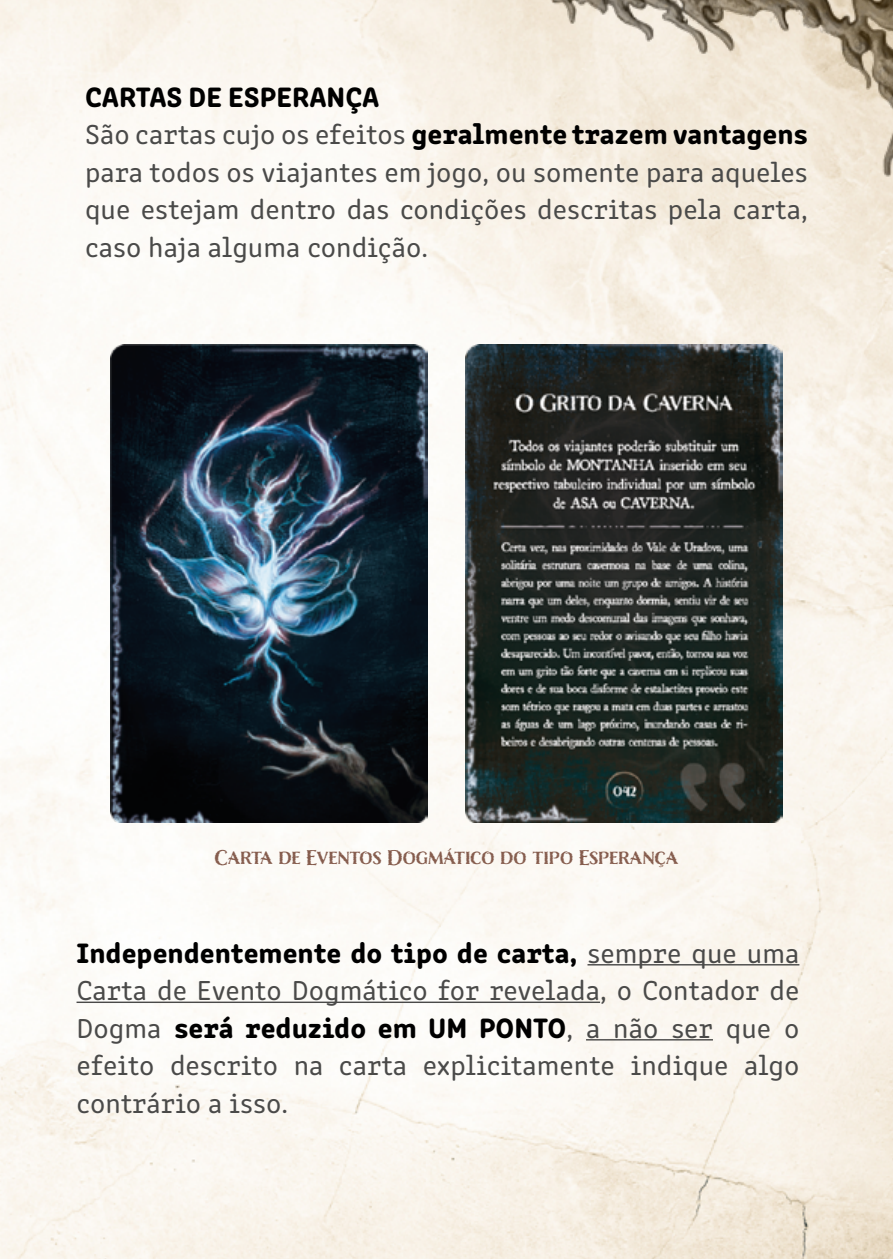
<style>
.page{position:relative;width:893px;height:1259px;background:#fff}
.page>*{position:absolute;margin:0;border:0;box-sizing:border-box;transform-origin:0 0}
.t1{font:28.5px/37.5px "Clone Rounded";color:#4a4a49;text-align:justify}
.t2{font:28.5px/37.5px "Clone Rounded Eb";color:#000}
.t3{font:700 19.5px "Nelson";letter-spacing:-.01em;color:#855c4d}
.s1{font-family:"Clone Rounded";color:#4a4a49}
</style>
<div class="page">
<img style="left:0;top:0;width:476px;height:1259px">
<img style="left:476px;top:0;width:417px;height:1259px">
<img style="left:111px;top:344px;width:316px;height:478px">
<img style="left:466px;top:344px;width:316px;height:478px">
<hr style="left:587px;top:964px;width:212px;height:1px;background:#4a4a49">
<hr style="left:77px;top:1001px;width:523px;height:2px;background:#4a4a49">
<hr style="left:586px;top:1039px;width:127px;height:1px;background:#4a4a49">
<p class="t2" style="left:85px;top:76px;width:724px">CARTAS DE ESPERANÇA<br><span class="s1">São cartas cujo os efeitos</span> geralmente trazem vantagens</p>
<p class="t1" style="left:85px;top:151px;width:724px">para todos os viajantes em jogo, ou somente para aqueles que estejam dentro das condições descritas pela carta, caso haja alguma condição.</p>
<p class="t3" style="left:214px;top:844px;width:466px">Carta de Eventos Dogmático do tipo Esperança</p>
<p class="t2" style="left:77px;top:931px;width:724px">Independentemente do tipo de carta, <span class="s1">sempre que uma</span></p>
<p class="t1" style="left:77px;top:969px;width:724px">Carta de Evento Dogmático for revelada, o Contador de</p>
<p class="t2" style="left:77px;top:1006px;width:724px"><span class="s1">Dogma</span> será reduzido em UM PONTO<span class="s1">, a não ser que o</span></p>
<p class="t1" style="left:77px;top:1044px;width:724px">efeito descrito na carta explicitamente indique algo contrário a isso.</p>
</div>
